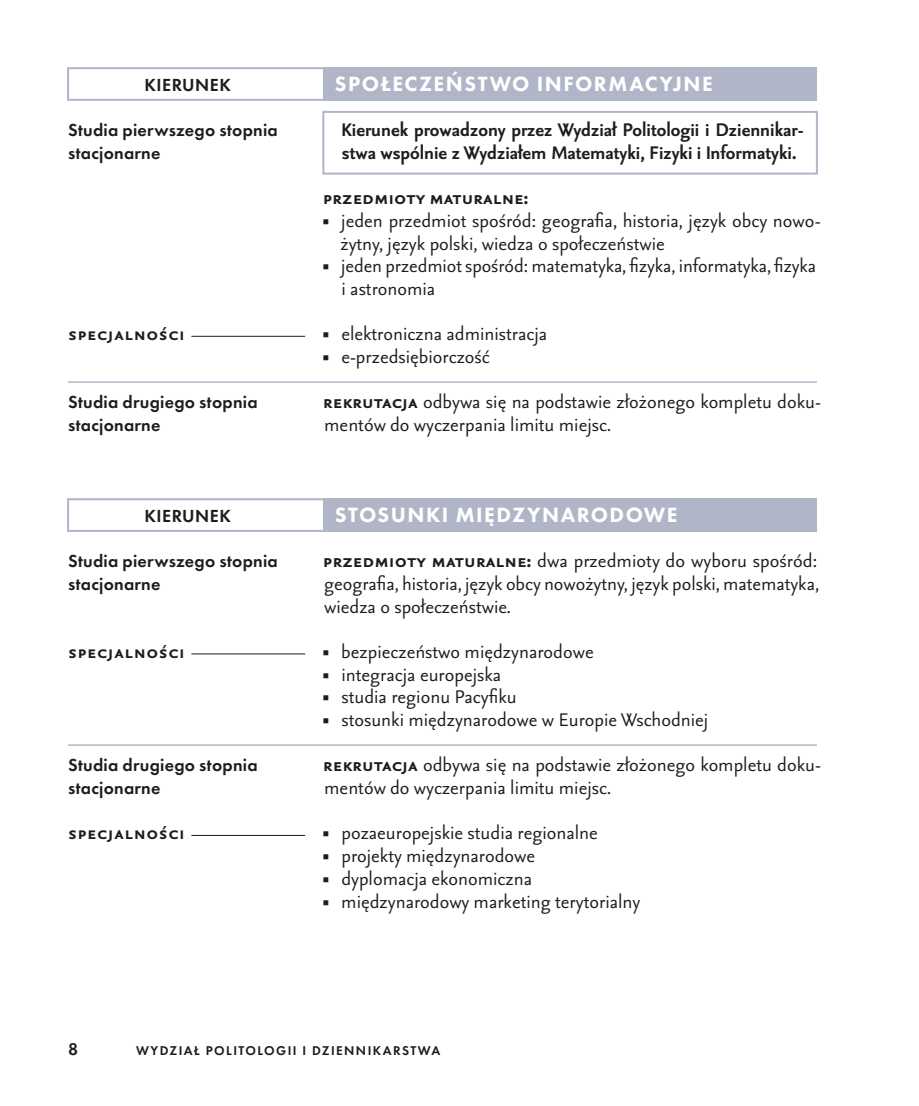
<style>
.page{position:relative;width:919px;height:1106px;background:#fff}
.page>*{position:absolute;margin:0;border:0;box-sizing:border-box;transform-origin:0 0}
.t1{font:22px/22.6px "Seria Sans Pro";color:#1d1d1b}
.t2{font:700 22px/22.6px "Seria Sans Pro";color:#1d1d1b}
.t3{font:800 21.4px "Futura PT";letter-spacing:.07em;color:#fff}
.t4{font:700 21.4px "Seria Sans Pro";letter-spacing:.03em;color:#1d1d1b}
.t5{font:600 18.2px "Futura PT";letter-spacing:.025em;color:#1d1d1b}
.t6{font:600 18px/22.6px "Futura PT";letter-spacing:.015em;color:#1d1d1b}
.t7{font:600 17.6px "Futura PT";color:#1d1d1b}
.t8{font:600 13.2px "Futura PT";letter-spacing:.11em;color:#1d1d1b}
.s1{font-family:"Arno Pro"}
.s2{font-weight:700}
</style>
<div class="page">
<div style="left:323px;top:67px;width:493px;height:34px;background:#b0b5c7"></div>
<div style="left:322px;top:111px;width:495px;height:64px;border:2px solid #b0b5c7"></div>
<div style="left:323px;top:498px;width:493px;height:34px;background:#b0b5c7"></div>
<div style="left:67px;top:67px;width:258px;height:34px;border:2px solid #b0b5c7"></div>
<hr style="left:191px;top:336px;width:114px;height:1px;background:#1d1d1b">
<hr style="left:68px;top:381px;width:748px;height:2px;background:#b0b5c7">
<div style="left:67px;top:498px;width:258px;height:34px;border:2px solid #b0b5c7"></div>
<hr style="left:191px;top:653px;width:114px;height:1px;background:#1d1d1b">
<hr style="left:68px;top:744px;width:748px;height:2px;background:#b0b5c7">
<hr style="left:191px;top:835px;width:114px;height:1px;background:#1d1d1b">
<p class="t5" style="left:144px;top:73px;width:88px">KIERUNEK</p>
<p class="t6" style="left:68px;top:119px;width:211px">Studia pierwszego stopnia stacjonarne</p>
<p class="t4" style="left:68px;top:320px;width:118px">specjalności</p>
<p class="t6" style="left:68px;top:391px;width:191px">Studia drugiego stopnia stacjonarne</p>
<p class="t5" style="left:144px;top:504px;width:88px">KIERUNEK</p>
<p class="t6" style="left:68px;top:549px;width:211px">Studia pierwszego stopnia stacjonarne</p>
<p class="t4" style="left:68px;top:638px;width:118px">specjalności</p>
<p class="t6" style="left:68px;top:754px;width:191px">Studia drugiego stopnia stacjonarne</p>
<p class="t4" style="left:68px;top:819px;width:118px">specjalności</p>
<p class="t3" style="left:335px;top:70px;width:379px">SPOŁECZEŃSTWO INFORMACYJNE</p>
<p class="t2" style="left:341px;top:117px;width:464px">Kierunek prowadzony przez Wydział Politologii i Dziennikar&shy;stwa wspólnie z Wydziałem Matematyki, Fizyki i Informatyki.</p>
<p class="t2" style="left:323px;top:186px;width:207px">Przedmioty maturalne:</p>
<p class="t1" style="left:340px;top:208px;width:482px;text-indent:-18px"><span class="s1">■</span> jeden przedmiot spośród: geografia, historia, język obcy nowo&shy;żytny, język polski, wiedza o społeczeństwie</p>
<p class="t1" style="left:341px;top:254px;width:476px;text-indent:-19px"><span class="s1">■</span> jeden przedmiot spośród: matematyka, fizyka, informatyka, fizyka i astronomia</p>
<p class="t1" style="left:322px;top:322px;width:226px"><span class="s1">■</span> elektroniczna administracja</p>
<p class="t1" style="left:322px;top:333px;width:500px;line-height:45.4px"><span class="s1">■</span> e-przedsiębiorczość<br><span class="s2">Rekrutacja</span> odbywa się na podstawie złożonego kompletu doku-</p>
<p class="t1" style="left:324px;top:412px;width:288px">mentów do wyczerpania limitu miejsc.</p>
<p class="t3" style="left:335px;top:501px;width:344px">STOSUNKI MIĘDZYNARODOWE</p>
<p class="t1" style="left:323px;top:548px;width:497px;text-align:justify"><span class="s2">Przedmioty maturalne:</span> dwa przedmioty do wyboru spośród: geografia, historia, język obcy nowożytny, język polski, matematyka, wiedza o społeczeństwie.</p>
<p class="t1" style="left:322px;top:639px;width:273px"><span class="s1">■</span> bezpieczeństwo międzynarodowe</p>
<p class="t1" style="left:322px;top:662px;width:180px"><span class="s1">■</span> integracja europejska</p>
<p class="t1" style="left:322px;top:684px;width:196px"><span class="s1">■</span> studia regionu Pacyfiku</p>
<p class="t1" style="left:322px;top:696px;width:500px;line-height:45.4px"><span class="s1">■</span> stosunki międzynarodowe w Europie Wschodniej<br><span class="s2">Rekrutacja</span> odbywa się na podstawie złożonego kompletu doku-</p>
<p class="t1" style="left:324px;top:775px;width:288px">mentów do wyczerpania limitu miejsc.</p>
<p class="t1" style="left:322px;top:821px;width:277px"><span class="s1">■</span> pozaeuropejskie studia regionalne</p>
<p class="t1" style="left:322px;top:843px;width:214px"><span class="s1">■</span> projekty międzynarodowe</p>
<p class="t1" style="left:322px;top:866px;width:211px"><span class="s1">■</span> dyplomacja ekonomiczna</p>
<p class="t1" style="left:322px;top:889px;width:319px"><span class="s1">■</span> międzynarodowy marketing terytorialny</p>
<p class="t7" style="left:68px;top:1038px;width:11px">8</p>
<p class="t8" style="left:136px;top:1042px;width:205px">Wydział Politologii i Dziennikars</p>
<p class="t8" style="left:410px;top:1042px;width:20px">twa</p>
</div>
